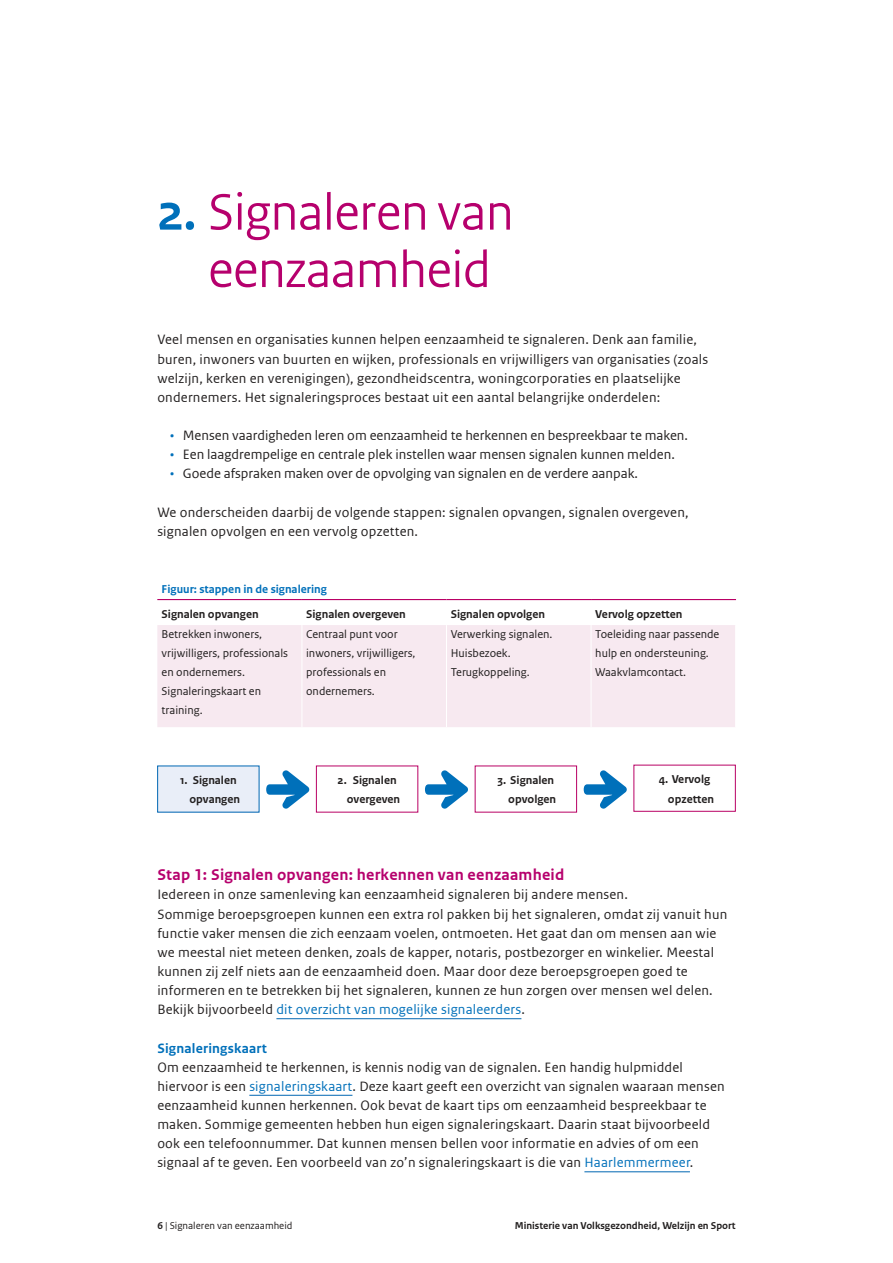
<style>
.page{position:relative;width:893px;height:1263px;background:#fff}
.page>*{position:absolute;margin:0;border:0;box-sizing:border-box;transform-origin:0 0}
.t1{font:54px/57.4px "Rijksoverheid Sans Heading";color:#b6006d;text-align:center}
.t2{font:700 16.5px "Rijksoverheid Sans Web Text";letter-spacing:.015em;color:#b6006d}
.t3{font:14.25px/19.2px "Rijksoverheid Sans Web Text";letter-spacing:.015em;color:#221f1f}
.t4{font:700 14.25px "Rijksoverheid Sans Text";letter-spacing:.015em;color:#0070ba}
.t5{font:12px/19.2px "Rijksoverheid Sans Text";color:#221f1f}
.t6{font:700 12px/19.2px "Rijksoverheid Sans Text";color:#221f1f;text-align:right}
.t7{font:700 12px "Rijksoverheid Sans Text";color:#0070ba}
.t8{font:10.5px "Rijksoverheid Sans Text Bold 2";color:#221f1f}
.t9{font:10.5px "Rijksoverheid Sans Text";color:#221f1f}
.s1{font-weight:700;color:#0070ba}
.s2{color:#0070ba}
.s3{font-weight:700}
</style>
<div class="page">
<div style="left:157px;top:625px;width:578px;height:102px;background:#f7e9f0"></div>
<hr style="left:302px;top:625px;width:1px;height:102px;background:#fff">
<hr style="left:446px;top:625px;width:1px;height:102px;background:#fff">
<hr style="left:591px;top:625px;width:1px;height:102px;background:#fff">
<svg style="left:157px;top:600px;width:579px;height:1px"></svg>
<hr style="left:157px;top:599px;width:145px;height:1px;background:#b90065">
<hr style="left:302px;top:599px;width:144px;height:1px;background:#b90065">
<hr style="left:446px;top:599px;width:145px;height:1px;background:#b90065">
<hr style="left:591px;top:599px;width:145px;height:1px;background:#b90065">
<svg style="left:266px;top:770px;width:43px;height:39px"></svg>
<svg style="left:425px;top:770px;width:43px;height:39px"></svg>
<svg style="left:584px;top:770px;width:43px;height:39px"></svg>
<div style="left:158px;top:766px;width:101px;height:46px;background:#e9eef8"></div>
<hr style="left:276px;top:1018px;width:245px;height:1px;background:#0067b3">
<hr style="left:249px;top:1095px;width:103px;height:1px;background:#0067b3">
<hr style="left:584px;top:1171px;width:106px;height:1px;background:#0067b3">
<h1 class="t1" style="left:157px;top:187px;width:358px"><span class="s1">2.</span> Signaleren van eenzaamheid</h1>
<p class="t3" style="left:157px;top:330px;width:552px">Veel mensen en organisaties kunnen helpen eenzaamheid te signaleren. Denk aan familie, buren, inwoners van buurten en wijken, professionals en vrijwilligers van organisaties (zoals welzijn, kerken en verenigingen), gezondheidscentra, woningcorporaties en plaatselijke ondernemers. Het signaleringsproces bestaat uit een aantal belangrijke onderdelen:</p>
<p class="t3" style="left:170px;top:426px;width:519px"><span class="s2">•</span> Mensen vaardigheden leren om eenzaamheid te herkennen en bespreekbaar te maken.</p>
<p class="t3" style="left:170px;top:445px;width:506px"><span class="s2">•</span> Een laagdrempelige en centrale plek instellen waar mensen signalen kunnen melden.</p>
<p class="t3" style="left:170px;top:464px;width:469px"><span class="s2">•</span> Goede afspraken maken over de opvolging van signalen en de verdere aanpak.</p>
<p class="t3" style="left:157px;top:502px;width:533px">We onderscheiden daarbij de volgende stappen: signalen opvangen, signalen overgeven, signalen opvolgen en een vervolg opzetten.</p>
<p class="t7" style="left:162px;top:584px;width:167px">Figuur: stappen in de signalering</p>
<p class="t6" style="left:162px;top:606px;width:99px">Signalen opvangen</p>
<p class="t6" style="left:306px;top:606px;width:101px">Signalen overgeven</p>
<p class="t6" style="left:451px;top:606px;width:96px">Signalen opvolgen</p>
<p class="t6" style="left:595px;top:606px;width:89px">Vervolg opzetten</p>
<p class="t5" style="left:162px;top:625px;width:128px">Betrekken inwoners, vrijwilligers, professionals en ondernemers.<br>Signaleringskaart en training.</p>
<p class="t5" style="left:306px;top:625px;width:111px">Centraal punt voor inwoners, vrijwilligers, professionals en ondernemers.</p>
<p class="t5" style="left:451px;top:625px;width:103px">Verwerking signalen.<br>Huisbezoek.<br>Terugkoppeling.</p>
<p class="t5" style="left:595px;top:625px;width:126px">Toeleiding naar passende hulp en ondersteuning.<br>Waakvlamcontact.</p>
<p class="t6" style="left:180px;top:772px;width:62px">1. Signalen opvangen</p>
<p class="t6" style="left:338px;top:772px;width:64px">2. Signalen overgeven</p>
<p class="t6" style="left:497px;top:772px;width:60px">3. Signalen opvolgen</p>
<p class="t6" style="left:668px;top:771px;width:48px;text-align:left;text-indent:-9px">4. Vervolg opzetten</p>
<p class="t2" style="left:157px;top:866px;width:409px">Stap 1: Signalen opvangen: herkennen van eenzaamheid</p>
<p class="t3" style="left:157px;top:885px;width:571px">Iedereen in onze samenleving kan eenzaamheid signaleren bij andere mensen.<br>Sommige beroepsgroepen kunnen een extra rol pakken bij het signaleren, omdat zij vanuit hun functie vaker mensen die zich eenzaam voelen, ontmoeten. Het gaat dan om mensen aan wie we meestal niet meteen denken, zoals de kapper, notaris, postbezorger en winkelier. Meestal kunnen zij zelf niets aan de eenzaamheid doen. Maar door deze beroepsgroepen goed te informeren en te betrekken bij het signaleren, kunnen ze hun zorgen over mensen wel delen.<br>Bekijk bijvoorbeeld <span class="s2">dit overzicht van mogelijke signaleerders</span>.</p>
<p class="t4" style="left:157px;top:1042px;width:111px">Signaleringskaart</p>
<p class="t3" style="left:157px;top:1057px;width:569px">Om eenzaamheid te herkennen, is kennis nodig van de signalen. Een handig hulpmiddel hiervoor is een <span class="s2">signaleringskaart</span>. Deze kaart geeft een overzicht van signalen waaraan mensen eenzaamheid kunnen herkennen. Ook bevat de kaart tips om eenzaamheid bespreekbaar te maken. Sommige gemeenten hebben hun eigen signaleringskaart. Daarin staat bijvoorbeeld ook een telefoonnummer. Dat kunnen mensen bellen voor informatie en advies of om een signaal af te geven. Een voorbeeld van zo’n signaleringskaart is die van <span class="s2">Haarlemmermeer</span>.</p>
<p class="t9" style="left:157px;top:1221px;width:137px"><span class="s3">6</span> | Signaleren van eenzaamheid</p>
<p class="t8" style="left:515px;top:1221px;width:222px">Ministerie van Volksgezondheid, Welzijn en Sport</p>
</div>
